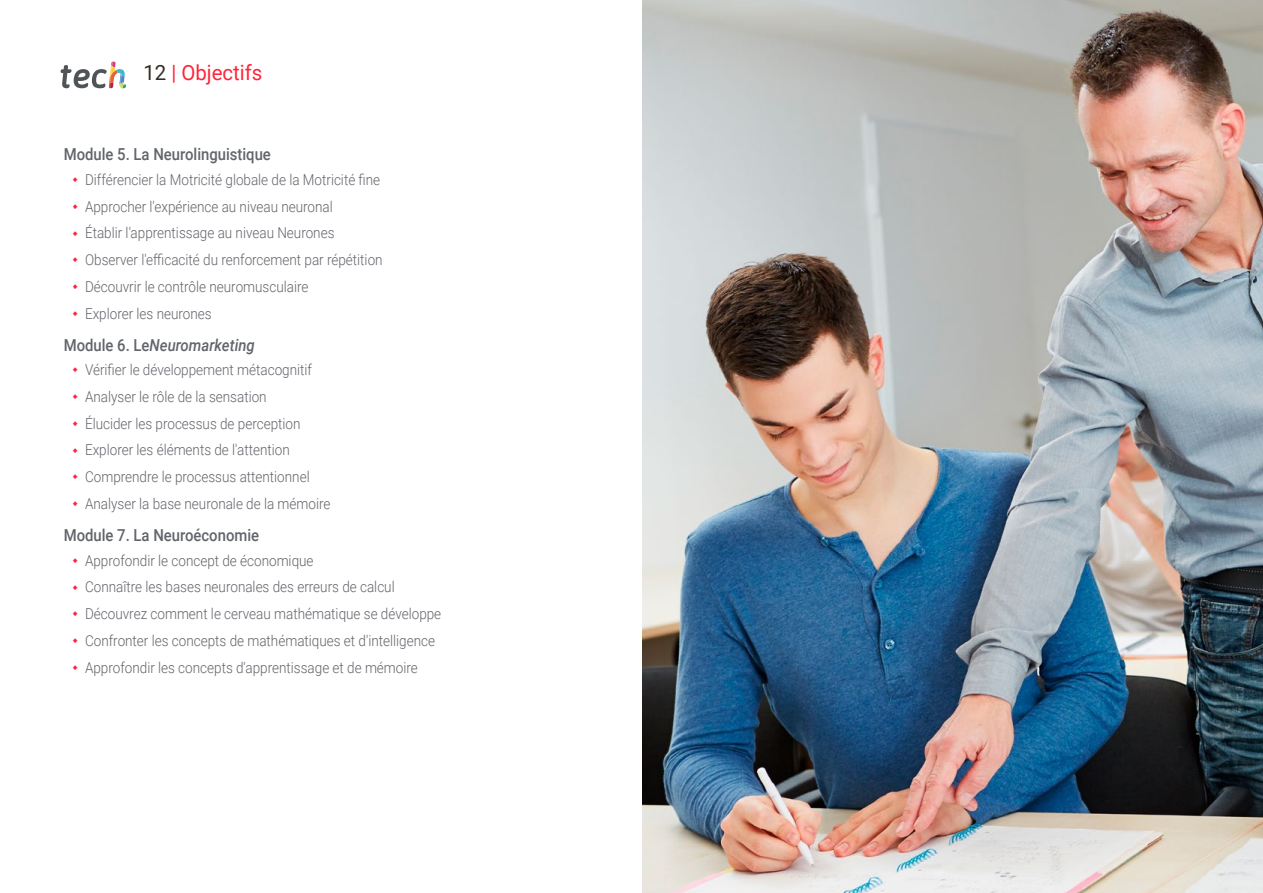
<style>
.page{position:relative;width:1263px;height:893px;background:#fff}
.page>*{position:absolute;margin:0;border:0;box-sizing:border-box;transform-origin:0 0}
.t1{font:21px "Roboto";color:#ff2438}
.t2{font:500 16.5px "Roboto";color:#61646a;scale:.9 1}
.t3{font:italic 500 16.5px "Roboto";color:#61646a;scale:.9 1}
.t4{font:300 15px/26.7px "Roboto";color:#61646a;scale:.9 1}
.s1{color:#312e20}
.s2{font-style:normal}
</style>
<div class="page">
<img style="left:642px;top:0;width:621px;height:893px">
<svg style="left:61px;top:62px;width:65px;height:27px"></svg>
<h1 class="t1" style="left:144px;top:57px;width:120px"><span class="s1">12</span> | Objectifs</h1>
<p class="t2" style="left:64px;top:143px;width:232px">Module 5. La Neurolinguistique</p>
<p class="t4" style="left:85px;top:166px;width:332px">Différencier la Motricité globale de la Motricité fine Approcher l'expérience au niveau neuronal<br>Établir l'apprentissage au niveau Neurones Observer l'efficacité du renforcement par répétition Découvrir le contrôle neuromusculaire<br>Explorer les neurones</p>
<p class="t3" style="left:64px;top:333px;width:214px"><span class="s2">Module 6. Le</span>Neuromarketing</p>
<p class="t4" style="left:85px;top:356px;width:274px">Vérifier le développement métacognitif Analyser le rôle de la sensation<br>Élucider les processus de perception Explorer les éléments de l'attention Comprendre le processus attentionnel Analyser la base neuronale de la mémoire</p>
<p class="t2" style="left:64px;top:524px;width:219px">Module 7. La Neuroéconomie</p>
<p class="t4" style="left:85px;top:546px;width:397px">Approfondir le concept de économique<br>Connaître les bases neuronales des erreurs de calcul Découvrez comment le cerveau mathématique se développe Confronter les concepts de mathématiques et d'intelligence Approfondir les concepts d'apprentissage et de mémoire</p>
</div>
